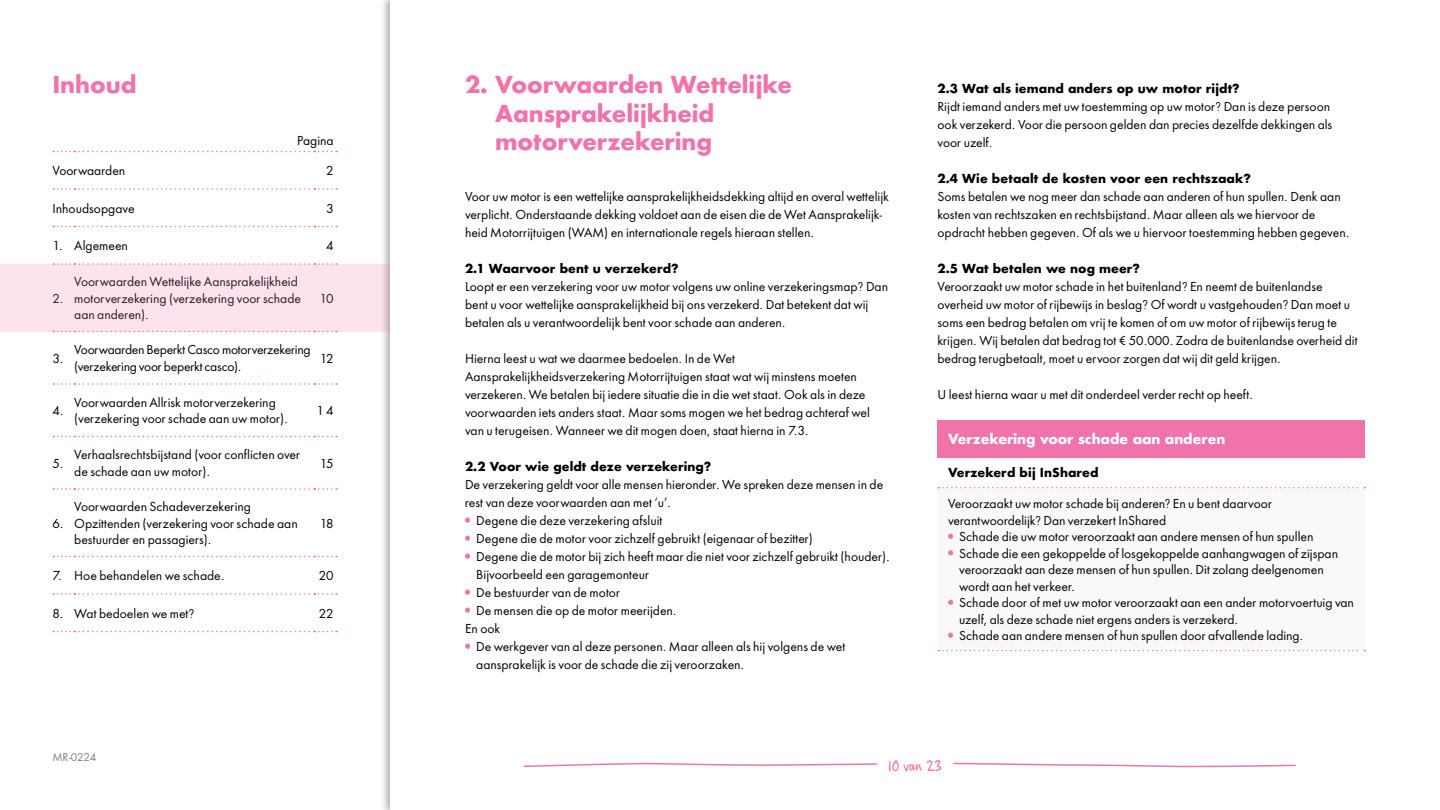
<style>
.page{position:relative;width:1440px;height:810px;background:#fff}
.page>*{position:absolute;margin:0;border:0;box-sizing:border-box;transform-origin:0 0}
.t1{font:700 22.5px/28.5px "INSHAREDSANS";letter-spacing:-.01em;color:#f173ac}
.t2{font:16.5px "Casino Hand";letter-spacing:-.015em;color:#f173ac}
.t3{font:700 13.5px "INSHAREDSANS";letter-spacing:-.01em;color:#fff}
.t4{font:12px/18px "INSHAREDSANS";color:#000}
.t5{font:700 12px "INSHAREDSANS";color:#000}
.t6{font:12px/16.5px "INSHAREDSANS";letter-spacing:-.02em;color:#000}
.t7{font:10.5px "INSHAREDSANS";letter-spacing:-.01em;color:#808080}
</style>
<div class="page">
<svg style="left:523px;top:763px;width:355px;height:5px"></svg>
<svg style="left:953px;top:762px;width:343px;height:5px"></svg>
<svg style="left:53px;top:151px;width:284px;height:1px"></svg>
<svg style="left:53px;top:188px;width:284px;height:2px"></svg>
<svg style="left:53px;top:226px;width:284px;height:1px"></svg>
<svg style="left:53px;top:263px;width:284px;height:1px"></svg>
<svg style="left:53px;top:383px;width:284px;height:2px"></svg>
<svg style="left:53px;top:436px;width:284px;height:1px"></svg>
<svg style="left:53px;top:488px;width:284px;height:2px"></svg>
<svg style="left:53px;top:556px;width:284px;height:1px"></svg>
<svg style="left:53px;top:593px;width:284px;height:2px"></svg>
<svg style="left:53px;top:631px;width:284px;height:1px"></svg>
<svg style="left:465px;top:518px;width:5px;height:5px"></svg>
<svg style="left:465px;top:536px;width:5px;height:5px"></svg>
<svg style="left:465px;top:554px;width:5px;height:5px"></svg>
<svg style="left:465px;top:590px;width:5px;height:5px"></svg>
<svg style="left:465px;top:608px;width:5px;height:5px"></svg>
<svg style="left:465px;top:643px;width:5px;height:6px"></svg>
<div style="left:938px;top:420px;width:427px;height:38px;background:#f173ac"></div>
<div style="left:938px;top:488px;width:427px;height:163px;background:#fbf9f8"></div>
<svg style="left:938px;top:487px;width:427px;height:1px"></svg>
<svg style="left:938px;top:650px;width:427px;height:1px"></svg>
<svg style="left:948px;top:534px;width:5px;height:5px"></svg>
<svg style="left:948px;top:550px;width:5px;height:5px"></svg>
<svg style="left:948px;top:600px;width:5px;height:5px"></svg>
<svg style="left:948px;top:633px;width:5px;height:5px"></svg>
<div style="left:0;top:264px;width:389px;height:68px;background:#fce3ee"></div>
<h1 class="t1" style="left:52px;top:70px;width:86px">Inhoud</h1>
<h1 class="t1" style="left:495px;top:70px;width:298px;text-indent:-30px">2. Voorwaarden Wettelijke<br>Aansprakelijkheid motorverzekering</h1>
<p class="t4" style="left:465px;top:188px;width:426px">Voor uw motor is een wettelijke aansprakelijkheidsdekking altijd en overal wettelijk verplicht. Onderstaande dekking voldoet aan de eisen die de Wet Aansprakelijk&shy;heid Motorrijtuigen (WAM) en internationale regels hieraan stellen.</p>
<p class="t5" style="left:465px;top:260px;width:215px">2.1 Waarvoor bent u verzekerd?</p>
<p class="t4" style="left:465px;top:278px;width:425px">Loopt er een verzekering voor uw motor volgens uw online verzekeringsmap? Dan bent u voor wettelijke aansprakelijkheid bij ons verzekerd. Dat betekent dat wij betalen als u verantwoordelijk bent voor schade aan anderen.</p>
<p class="t4" style="left:465px;top:350px;width:406px">Hierna leest u wat we daarmee bedoelen. In de Wet Aansprakelijkheidsverzekering Motorrijtuigen staat wat wij minstens moeten verzekeren. We betalen bij iedere situatie die in die wet staat. Ook als in deze voorwaarden iets anders staat. Maar soms mogen we het bedrag achteraf wel van u terugeisen. Wanneer we dit mogen doen, staat hierna in 7.3.</p>
<p class="t5" style="left:465px;top:458px;width:248px">2.2 Voor wie geldt deze verzekering?</p>
<p class="t4" style="left:465px;top:476px;width:420px">De verzekering geldt voor alle mensen hieronder. We spreken deze mensen in de</p>
<p class="t4" style="left:465px;top:494px;width:207px">rest van deze voorwaarden aan met ‘u’.</p>
<p class="t4" style="left:476px;top:512px;width:188px">Degene die deze verzekering afsluit</p>
<p class="t4" style="left:476px;top:530px;width:338px">Degene die de motor voor zichzelf gebruikt (eigenaar of bezitter)</p>
<p class="t4" style="left:476px;top:548px;width:415px">Degene die de motor bij zich heeft maar die niet voor zichzelf gebruikt (houder).</p>
<p class="t4" style="left:476px;top:566px;width:174px">Bijvoorbeeld een garagemonteur</p>
<p class="t4" style="left:476px;top:584px;width:145px">De bestuurder van de motor</p>
<p class="t4" style="left:476px;top:602px;width:202px">De mensen die op de motor meerijden.</p>
<p class="t4" style="left:465px;top:620px;width:37px">En ook</p>
<p class="t4" style="left:476px;top:638px;width:371px">De werkgever van al deze personen. Maar alleen als hij volgens de wet</p>
<p class="t4" style="left:476px;top:656px;width:270px">aansprakelijk is voor de schade die zij veroorzaken.</p>
<p class="t4" style="left:297px;top:131px;width:38px">Pagina</p>
<p class="t4" style="left:52px;top:162px;width:74px">Voorwaarden</p>
<p class="t4" style="left:326px;top:162px;width:9px">2</p>
<p class="t4" style="left:52px;top:199px;width:84px">Inhoudsopgave</p>
<p class="t4" style="left:326px;top:199px;width:9px">3</p>
<p class="t4" style="left:52px;top:237px;width:77px">1. Algemeen</p>
<p class="t4" style="left:326px;top:237px;width:9px">4</p>
<p class="t4" style="left:74px;top:274px;width:228px;line-height:16.5px">Voorwaarden Wettelijke Aansprakelijkheid motorverzekering (verzekering voor schade aan anderen).</p>
<p class="t4" style="left:52px;top:289px;width:13px">2.</p>
<p class="t4" style="left:320px;top:289px;width:16px">10</p>
<p class="t4" style="left:52px;top:349px;width:13px">3.</p>
<p class="t6" style="left:74px;top:342px;width:238px">Voorwaarden Beperkt Casco motorverzekering (verzekering voor beperkt casco).</p>
<p class="t4" style="left:320px;top:349px;width:15px">12</p>
<p class="t4" style="left:52px;top:402px;width:13px">4.</p>
<p class="t4" style="left:74px;top:394px;width:215px;line-height:16.5px">Voorwaarden Allrisk motorverzekering (verzekering voor schade aan uw motor).</p>
<p class="t4" style="left:316px;top:402px;width:19px">1 4</p>
<p class="t4" style="left:52px;top:454px;width:13px">5.</p>
<p class="t4" style="left:74px;top:447px;width:227px;line-height:16.5px">Verhaalsrechtsbijstand (voor conflicten over de schade aan uw motor).</p>
<p class="t4" style="left:320px;top:454px;width:15px">15</p>
<p class="t4" style="left:74px;top:499px;width:225px;line-height:16.5px">Voorwaarden Schadeverzekering<br>Opzittenden (verzekering voor schade aan bestuurder en passagiers).</p>
<p class="t4" style="left:52px;top:514px;width:13px">6.</p>
<p class="t4" style="left:320px;top:514px;width:15px">18</p>
<p class="t4" style="left:52px;top:567px;width:174px">7. Hoe behandelen we schade.</p>
<p class="t4" style="left:319px;top:567px;width:16px">20</p>
<p class="t4" style="left:52px;top:604px;width:143px">8. Wat bedoelen we met?</p>
<p class="t4" style="left:319px;top:604px;width:16px">22</p>
<p class="t5" style="left:938px;top:80px;width:304px">2.3 Wat als iemand anders op uw motor rijdt?</p>
<p class="t4" style="left:938px;top:98px;width:396px">Rijdt iemand anders met uw toestemming op uw motor? Dan is deze persoon ook verzekerd. Voor die persoon gelden dan precies dezelfde dekkingen als voor uzelf.</p>
<p class="t5" style="left:938px;top:170px;width:315px">2.4 Wie betaalt de kosten voor een rechtszaak?</p>
<p class="t4" style="left:938px;top:188px;width:413px">Soms betalen we nog meer dan schade aan anderen of hun spullen. Denk aan kosten van rechtszaken en rechtsbijstand. Maar alleen als we hiervoor de opdracht hebben gegeven. Of als we u hiervoor toestemming hebben gegeven.</p>
<p class="t5" style="left:938px;top:260px;width:204px">2.5 Wat betalen we nog meer?</p>
<p class="t4" style="left:938px;top:278px;width:422px">Veroorzaakt uw motor schade in het buitenland? En neemt de buitenlandse overheid uw motor of rijbewijs in beslag? Of wordt u vastgehouden? Dan moet u soms een bedrag betalen om vrij te komen of om uw motor of rijbewijs terug te krijgen. Wij betalen dat bedrag tot € 50.000. Zodra de buitenlandse overheid dit bedrag terugbetaalt, moet u ervoor zorgen dat wij dit geld krijgen.</p>
<p class="t4" style="left:938px;top:386px;width:317px">U leest hierna waar u met dit onderdeel verder recht op heeft.</p>
<p class="t3" style="left:948px;top:430px;width:279px">Verzekering voor schade aan anderen</p>
<p class="t5" style="left:948px;top:465px;width:152px">Verzekerd bij InShared</p>
<p class="t4" style="left:948px;top:495px;width:326px;line-height:16.5px">Veroorzaakt uw motor schade bij anderen? En u bent daarvoor verantwoordelijk? Dan verzekert InShared</p>
<p class="t4" style="left:959px;top:528px;width:396px;line-height:16.5px">Schade die uw motor veroorzaakt aan andere mensen of hun spullen Schade die een gekoppelde of losgekoppelde aanhangwagen of zijspan veroorzaakt aan deze mensen of hun spullen. Dit zolang deelgenomen wordt aan het verkeer.<br>Schade door of met uw motor veroorzaakt aan een ander motorvoertuig van uzelf, als deze schade niet ergens anders is verzekerd.<br>Schade aan andere mensen of hun spullen door afvallende lading.</p>
<p class="t7" style="left:52px;top:750px;width:45px">MR-0224</p>
<h2 class="t2" style="left:888px;top:756px;width:56px">10 van 23</h2>
</div>
